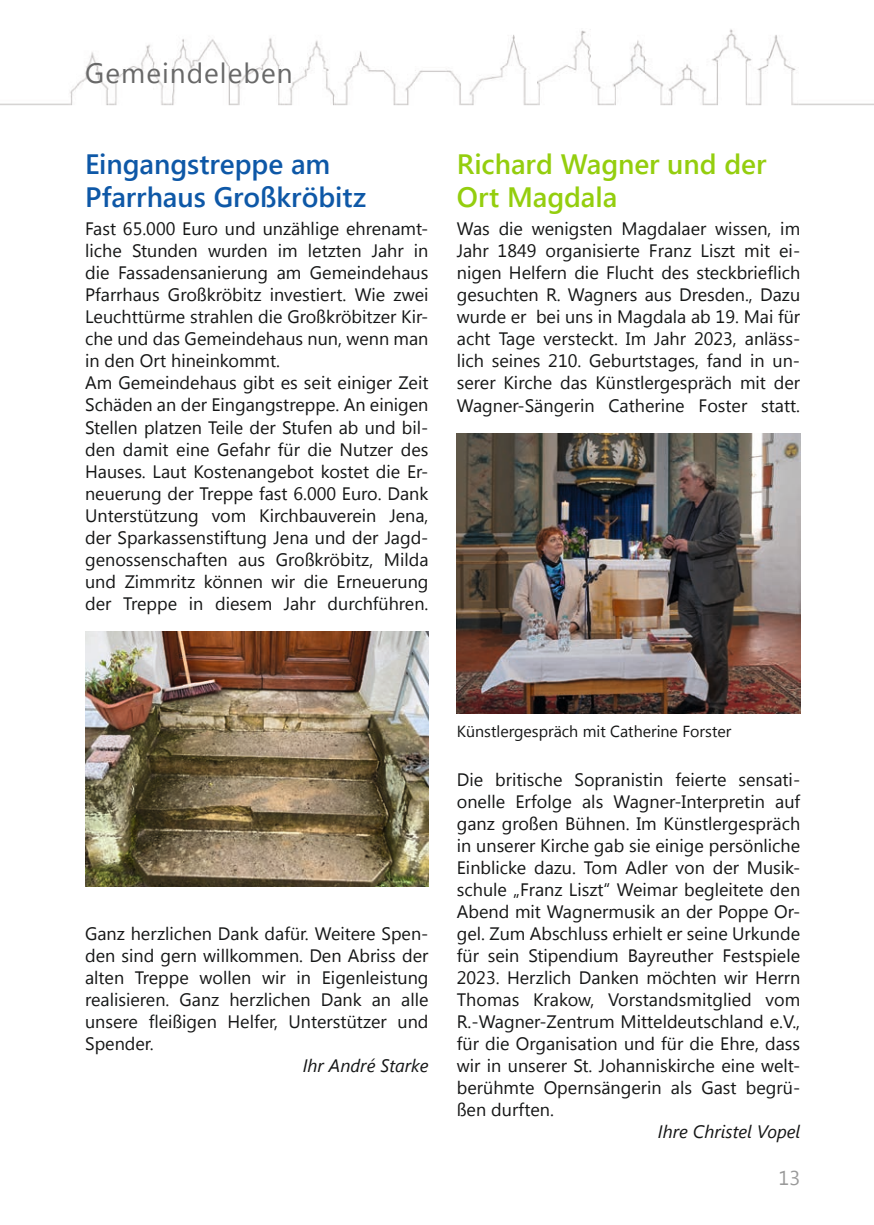
<style>
.page{position:relative;width:874px;height:1225px;background:#fff}
.page>*{position:absolute;margin:0;border:0;box-sizing:border-box;transform-origin:0 0}
.t1{font:600 28px/33.6px "Segoe UI";color:#0e58a7}
.t2{font:600 28px/33.6px "Segoe UI";color:#94ce0e}
.t3{font:28px "Segoe UI";letter-spacing:.04em;color:#686868}
.t4{font:20px "Segoe UI";color:#999}
.t5{font:18px/22px "Segoe UI";color:#151616;text-align:justify}
.t6{font:italic 18px "Segoe UI";color:#151616}
.t7{font:16px "Segoe UI";color:#151616}
</style>
<div class="page">
<img style="left:0;top:29px;width:873px;height:77px">
<img style="left:456px;top:433px;width:343px;height:280px">
<img style="left:85px;top:631px;width:343px;height:255px">
<h1 class="t3" style="left:85px;top:54px;width:209px">Gemeindeleben</h1>
<h1 class="t1" style="left:85px;top:145px;width:282px">Eingangstreppe am<br>Pfarrhaus Großkröbitz</h1>
<p class="t5" style="left:85px;top:217px;width:345px;text-align:left">Fast 65.000 Euro und unzählige ehrenamt&shy;liche Stunden wurden im letzten Jahr in die Fassadensanierung am Gemeindehaus Pfarrhaus Großkröbitz investiert. Wie zwei Leuchttürme strahlen die Großkröbitzer Kir&shy;che und das Gemeindehaus nun, wenn man in den Ort hineinkommt.<br>Am Gemeindehaus gibt es seit einiger Zeit Schäden an der Eingangstreppe. An einigen Stellen platzen Teile der Stufen ab und bil&shy;den damit eine Gefahr für die Nutzer des Hauses. Laut Kostenangebot kostet die Er&shy;neuerung der Treppe fast 6.000 Euro. Dank Unterstützung vom Kirchbauverein Jena, der Sparkassenstiftung Jena und der Jagd&shy;genossenschaften aus Großkröbitz, Milda und Zimmritz können wir die Erneuerung der Treppe in diesem Jahr durchführen.</p>
<h1 class="t2" style="left:456px;top:145px;width:311px">Richard Wagner und der<br>Ort Magdala</h1>
<p class="t5" style="left:456px;top:217px;width:345px">Was die wenigsten Magdalaer wissen, im Jahr 1849 organisierte Franz Liszt mit ei&shy;nigen Helfern die Flucht des steckbrieflich gesuchten R. Wagners aus Dresden., Dazu wurde er bei uns in Magdala ab 19. Mai für acht Tage versteckt. Im Jahr 2023, anläss&shy;lich seines 210. Geburtstages, fand in un&shy;serer Kirche das Künstlergespräch mit der Wagner-Sängerin Catherine Foster statt.</p>
<p class="t5" style="left:85px;top:921px;width:345px">Ganz herzlichen Dank dafür. Weitere Spen&shy;den sind gern willkommen. Den Abriss der alten Treppe wollen wir in Eigenleistung realisieren. Ganz herzlichen Dank an alle unsere fleißigen Helfer, Unterstützer und Spender.</p>
<p class="t6" style="left:302px;top:1052px;width:127px">Ihr André Starke</p>
<p class="t7" style="left:456px;top:720px;width:276px">Künstlergespräch mit Catherine Forster</p>
<p class="t5" style="left:456px;top:767px;width:345px">Die britische Sopranistin feierte sensati&shy;onelle Erfolge als Wagner-Interpretin auf ganz großen Bühnen. Im Künstlergespräch in unserer Kirche gab sie einige persönliche Einblicke dazu. Tom Adler von der Musik&shy;schule „Franz Liszt“ Weimar begleitete den Abend mit Wagnermusik an der Poppe Or&shy;gel. Zum Abschluss erhielt er seine Urkunde für sein Stipendium Bayreuther Festspiele 2023. Herzlich Danken möchten wir Herrn Thomas Krakow, Vorstandsmitglied vom R.-Wagner-Zentrum Mitteldeutschland e.V., für die Organisation und für die Ehre, dass wir in unserer St. Johanniskirche eine welt&shy;berühmte Opernsängerin als Gast begrü&shy;ßen durften.</p>
<p class="t6" style="left:657px;top:1118px;width:144px">Ihre Christel Vopel</p>
<p class="t4" style="left:778px;top:1164px;width:23px">13</p>
</div>
